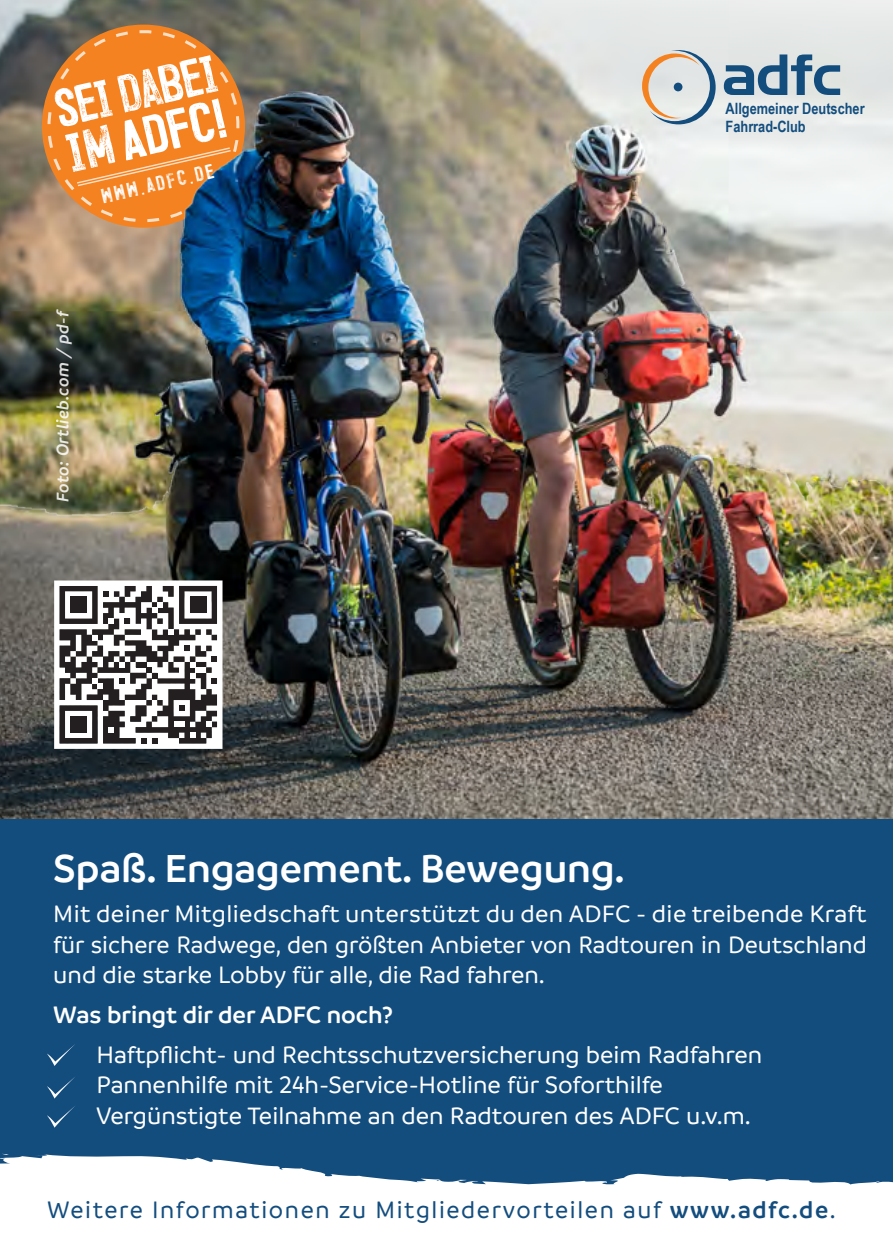
<style>
.page{position:relative;width:893px;height:1259px;background:#fff}
.page>*{position:absolute;margin:0;border:0;box-sizing:border-box;transform-origin:0 0}
.t1{font:45px "Trincha";color:#fff;scale:1.05 1}
.t2{font:43.5px "Trincha";color:#fff}
.t3{font:600 42px "Branding";color:#fff}
.t4{font:500 25.5px/30.6px "Branding";color:#fff;text-align:justify}
.t5{font:500 25.5px "Branding";letter-spacing:.065em;color:#134d7e}
.t6{font:600 25.5px "Branding";color:#fff}
.t7{font:300 condensed 24px "Myriad Pro";letter-spacing:.01em;color:#134d7e}
.t8{font:italic 600 18px "Branding";letter-spacing:.015em;color:#fff}
.t9{font:16.8px "Trincha";color:#fff}
.t10{font:700 15.6px/18.6px "Arial Narrow";color:#134d7e}
.s1{font-weight:700}
.s2{font-weight:600}
</style>
<div class="page">
<img style="left:0;top:0;width:893px;height:819px">
<div style="left:42px;top:25px;width:203px;height:203px;background:#f58220;border-radius:50%"></div>
<svg style="left:47px;top:30px;width:192px;height:192px"></svg>
<div style="left:0;top:819px;width:893px;height:429px;background:#134d7e"></div>
<svg style="left:0;top:1154px;width:893px;height:94px;fill:#fff"></svg>
<svg style="left:717px;top:1194px;width:7px;height:2px"></svg>
<svg style="left:858px;top:1197px;width:10px;height:3px"></svg>
<svg style="left:778px;top:1197px;width:11px;height:3px"></svg>
<svg style="left:47px;top:1044px;width:28px;height:22px"></svg>
<svg style="left:47px;top:1077px;width:28px;height:21px"></svg>
<svg style="left:47px;top:1106px;width:28px;height:21px"></svg>
<svg style="left:724px;top:54px;width:116px;height:41px;background:#839fb4"></svg>
<svg style="left:642px;top:50px;width:74px;height:74px;background:#d0cdc8"></svg>
<div style="left:674px;top:83px;width:8px;height:8px;background:#134d7e;border-radius:50%"></div>
<svg style="left:54px;top:580px;width:168px;height:169px"></svg>
<h2 class="t2" style="left:48px;top:77px;width:167px;rotate:-13deg">Sei dabei</h2>
<h1 class="t1" style="left:59px;top:120px;width:156px;rotate:-13deg">im ADFC!</h1>
<p class="t9" style="left:99px;top:184px;width:116px;rotate:-13deg">www.adfc.de</p>
<p class="t8" style="left:53px;top:502px;width:195px;rotate:-90deg">Foto: Ortlieb.com / pd-f</p>
<p class="t10" style="left:726px;top:98px;width:140px">Allgemeiner Deutscher<br>Fahrrad-Club</p>
<h3 class="t3" style="left:53px;top:846px;width:573px">Spaß. Engagement. Bewegung.</h3>
<p class="t4" style="left:53px;top:898px;width:815px">Mit deiner Mitgliedschaft unterstützt du den ADFC - die treibende Kraft für sichere Radwege, den größten Anbieter von Radtouren in Deutschland und die starke Lobby für alle, die Rad fahren.</p>
<p class="t6" style="left:53px;top:1000px;width:341px">Was bringt dir der ADFC noch?</p>
<p class="t4" style="left:96px;top:1039px;width:668px;text-align:left">Haftpflicht- und Rechtsschutzversicherung beim Radfahren<br>Pannenhilfe mit 24h-Service-Hotline für Soforthilfe<br>Vergünstigte Teilnahme an den Radtouren des ADFC u.v.m.</p>
<p class="t7" style="left:504px;top:1195px;width:348px">Aktualisierungen unter www.adfc-leipzig.de <span class="s1">15</span></p>
<p class="t5" style="left:47px;top:1196px;width:790px">Weitere Informationen zu Mitgliedervorteilen auf <span class="s2">www.adfc.de</span>.</p>
</div>
